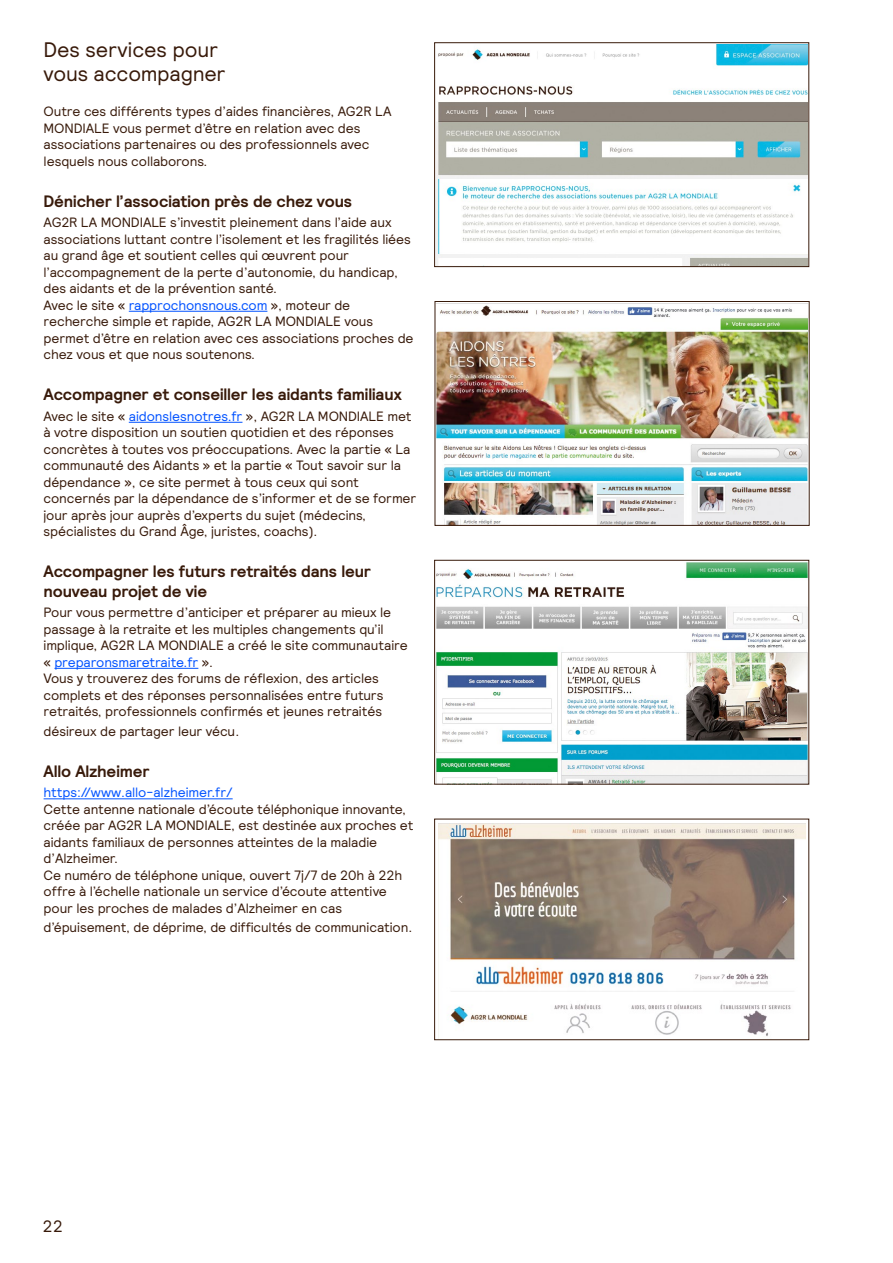
<style>
.page{position:relative;width:893px;height:1263px;background:#fff}
.page>*{position:absolute;margin:0;border:0;box-sizing:border-box;transform-origin:0 0}
.t1{font:21px/24px "Relative";letter-spacing:-.005em;color:#381a0a}
.t2{font:700 16.5px/19.5px "Relative";letter-spacing:-.01em;color:#381a0a}
.t3{font:16.5px "Relative";color:#381a0a}
.t4{font:13.5px/16.5px "Relative";letter-spacing:-.01em;color:#381a0a}
.t5{font:13.5px "Relative";letter-spacing:-.01em;color:#0052ff}
.s1{color:#0052ff}
</style>
<div class="page">
<img style="left:436px;top:45px;width:371px;height:220px">
<div style="left:434px;top:43px;width:375px;height:224px;border:1px solid #381a0a"></div>
<img style="left:437px;top:305px;width:370px;height:219px">
<div style="left:435px;top:301px;width:374px;height:225px;border:1px solid #381a0a"></div>
<img style="left:436px;top:562px;width:371px;height:220px">
<div style="left:434px;top:560px;width:375px;height:224px;border:1px solid #381a0a"></div>
<img style="left:438px;top:823px;width:367px;height:215px">
<div style="left:434px;top:819px;width:375px;height:221px;border:1px solid #381a0a"></div>
<hr style="left:129px;top:311px;width:138px;height:1px;background:#0052ff">
<hr style="left:129px;top:422px;width:113px;height:1px;background:#0052ff">
<hr style="left:54px;top:668px;width:144px;height:1px;background:#0052ff">
<hr style="left:44px;top:798px;width:189px;height:1px;background:#0052ff">
<h1 class="t1" style="left:44px;top:37px;width:184px">Des services pour vous accompagner</h1>
<p class="t4" style="left:44px;top:103px;width:349px">Outre ces différents types d’aides financières, AG2R LA MONDIALE vous permet d’être en relation avec des associations partenaires ou des professionnels avec lesquels nous collaborons.</p>
<p class="t2" style="left:44px;top:191px;width:310px">Dénicher l’association près de chez vous</p>
<p class="t4" style="left:44px;top:214px;width:371px">AG2R LA MONDIALE s’investit pleinement dans l’aide aux associations luttant contre l’isolement et les fragilités liées au grand âge et soutient celles qui œuvrent pour l’accompagnement de la perte d’autonomie, du handicap, des aidants et de la prévention santé.<br>Avec le site « <span class="s1">rapprochonsnous.com</span> », moteur de recherche simple et rapide, AG2R LA MONDIALE vous permet d’être en relation avec ces associations proches de chez vous et que nous soutenons.</p>
<p class="t2" style="left:44px;top:384px;width:360px">Accompagner et conseiller les aidants familiaux</p>
<p class="t4" style="left:44px;top:407px;width:374px">Avec le site « <span class="s1">aidonslesnotres.fr</span> », AG2R LA MONDIALE met à votre disposition un soutien quotidien et des réponses concrètes à toutes vos préoccupations. Avec la partie « La communauté des Aidants » et la partie « Tout savoir sur la dépendance », ce site permet à tous ceux qui sont concernés par la dépendance de s’informer et de se former jour après jour auprès d’experts du sujet (médecins, spécialistes du Grand Âge, juristes, coachs).</p>
<p class="t2" style="left:44px;top:561px;width:329px">Accompagner les futurs retraités dans leur nouveau projet de vie</p>
<p class="t4" style="left:44px;top:604px;width:366px">Pour vous permettre d’anticiper et préparer au mieux le passage à la retraite et les multiples changements qu’il implique, AG2R LA MONDIALE a créé le site communautaire « <span class="s1">preparonsmaretraite.fr</span> ».<br>Vous y trouverez des forums de réflexion, des articles complets et des réponses personnalisées entre futurs retraités, professionnels confirmés et jeunes retraités</p>
<p class="t4" style="left:44px;top:722px;width:197px">désireux de partager leur vécu.</p>
<p class="t2" style="left:44px;top:761px;width:107px">Allo Alzheimer</p>
<p class="t5" style="left:44px;top:784px;width:191px">https://www.allo-alzheimer.fr/</p>
<p class="t4" style="left:44px;top:800px;width:371px">Cette antenne nationale d’écoute téléphonique innovante, créée par AG2R LA MONDIALE, est destinée aux proches et aidants familiaux de personnes atteintes de la maladie d’Alzheimer.<br>Ce numéro de téléphone unique, ouvert 7j/7 de 20h à 22h offre à l’échelle nationale un service d’écoute attentive pour les proches de malades d’Alzheimer en cas</p>
<p class="t4" style="left:44px;top:919px;width:370px">d’épuisement, de déprime, de difficultés de communication.</p>
<p class="t3" style="left:43px;top:1215px;width:22px">22</p>
</div>
